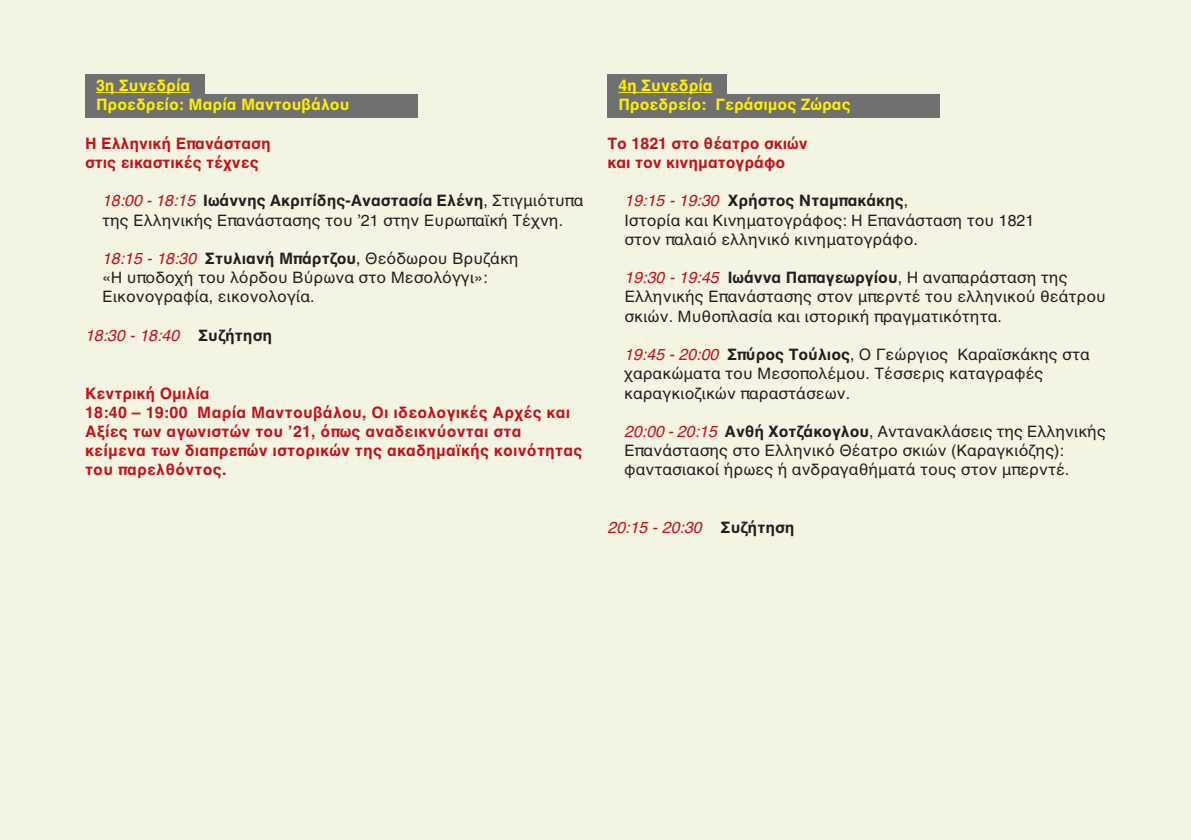
<style>
.page{position:relative;width:1191px;height:840px;background:#fff}
.page>*{position:absolute;margin:0;border:0;box-sizing:border-box;transform-origin:0 0}
.t1{font:16px/19.2px "Helvetica";color:#231f20}
.t2{font:700 16px/19.2px "Helvetica";letter-spacing:.015em;color:#c4121a}
.t3{font:700 16px "Helvetica";color:#231f20}
.t4{font:700 16px "Helvetica";color:#fff101}
.t5{font:italic 16px "Helvetica";color:#c4121a}
.s1{font-style:italic;color:#c4121a}
.s2{font-weight:700}
.s3{font-weight:400;font-style:italic;color:#c4121a}
.s4{font-weight:400}
.s5{font-weight:700;font-style:normal;color:#231f20}
</style>
<div class="page">
<div style="left:0;top:0;width:1191px;height:839px;background:#f4f4e2"></div>
<div style="left:85px;top:94px;width:332px;height:23px;background:#707071"></div>
<div style="left:85px;top:74px;width:120px;height:43px;background:#707071"></div>
<div style="left:607px;top:94px;width:332px;height:23px;background:#707071"></div>
<div style="left:607px;top:74px;width:120px;height:43px;background:#707071"></div>
<hr style="left:96px;top:92px;width:94px;height:1px;background:#fff101">
<hr style="left:618px;top:92px;width:94px;height:1px;background:#fff101">
<p class="t4" style="left:96px;top:79px;width:96px">3η Συνεδρία</p>
<p class="t4" style="left:96px;top:99px;width:255px">Προεδρείο: Μαρία Μαντουβάλου</p>
<p class="t2" style="left:85px;top:135px;width:187px">Η Ελληνική Επανάσταση</p>
<p class="t2" style="left:85px;top:154px;width:175px">στις εικαστικές τέχνες</p>
<p class="t1" style="left:102px;top:192px;width:483px"><span class="s1">18:00 - 18:15</span> <span class="s2">Ιωάννης Ακριτίδης-Αναστασία Ελένη</span>, Στιγμιότυπα της Ελληνικής Επανάστασης του ’21 στην Ευρωπαϊκή Τέχνη.</p>
<p class="t3" style="left:102px;top:252px;width:418px"><span class="s3">18:15 - 18:30</span> Στυλιανή Μπάρτζου<span class="s4">, Θεόδωρου Βρυζάκη</span></p>
<p class="t1" style="left:102px;top:269px;width:387px">«Η υποδοχή του λόρδου Βύρωνα στο Μεσολόγγι»:</p>
<p class="t1" style="left:102px;top:288px;width:214px">Εικονογραφία, εικονολογία.</p>
<p class="t5" style="left:85px;top:329px;width:189px">18:30 - 18:40 <span class="s5">Συζήτηση</span></p>
<p class="t2" style="left:85px;top:384px;width:126px">Κεντρική Ομιλία</p>
<p class="t2" style="left:85px;top:404px;width:486px">18:40 – 19:00 Μαρία Μαντουβάλου, Οι ιδεολογικές Αρχές και<br>Αξίες των αγωνιστών του ’21, όπως αναδεικνύονται στα</p>
<p class="t2" style="left:85px;top:442px;width:499px">κείμενα των διαπρεπών ιστορικών της ακαδημαϊκής κοινότητας του παρελθόντος.</p>
<p class="t4" style="left:618px;top:79px;width:96px">4η Συνεδρία</p>
<p class="t4" style="left:618px;top:99px;width:234px">Προεδρείο: Γεράσιμος Ζώρας</p>
<p class="t2" style="left:607px;top:135px;width:202px">Το 1821 στο θέατρο σκιών</p>
<p class="t2" style="left:607px;top:154px;width:179px">και τον κινηματογράφο</p>
<p class="t3" style="left:624px;top:195px;width:285px"><span class="s3">19:15 - 19:30</span> Χρήστος Νταμπακάκης<span class="s4">,</span></p>
<p class="t1" style="left:624px;top:212px;width:411px">Ιστορία και Κινηματογράφος: Η Επανάσταση του 1821</p>
<p class="t1" style="left:624px;top:231px;width:295px">στον παλαιό ελληνικό κινηματογράφο.</p>
<p class="t3" style="left:624px;top:271px;width:444px"><span class="s3">19:30 - 19:45</span> Ιωάννα Παπαγεωργίου<span class="s4">, Η αναπαράσταση της</span></p>
<p class="t1" style="left:624px;top:288px;width:483px">Ελληνικής Επανάστασης στον μπερντέ του ελληνικού θεάτρου σκιών. Μυθοπλασία και ιστορική πραγματικότητα.</p>
<p class="t1" style="left:624px;top:346px;width:467px"><span class="s1">19:45 - 20:00</span> <span class="s2">Σπύρος Τούλιος</span>, Ο Γεώργιος Καραϊσκάκης στα</p>
<p class="t1" style="left:624px;top:365px;width:421px">χαρακώματα του Μεσοπολέμου. Τέσσερις καταγραφές</p>
<p class="t1" style="left:624px;top:384px;width:227px">καραγκιοζικών παραστάσεων.</p>
<p class="t1" style="left:624px;top:423px;width:483px"><span class="s1">20:00 - 20:15</span> <span class="s2">Ανθή Χοτζάκογλου</span>, Αντανακλάσεις της Ελληνικής<br>Επανάστασης στο Ελληνικό Θέατρο σκιών (Καραγκιόζης):</p>
<p class="t1" style="left:624px;top:461px;width:446px">φαντασιακοί ήρωες ή ανδραγαθήματά τους στον μπερντέ.</p>
<p class="t5" style="left:607px;top:521px;width:189px">20:15 - 20:30 <span class="s5">Συζήτηση</span></p>
</div>
